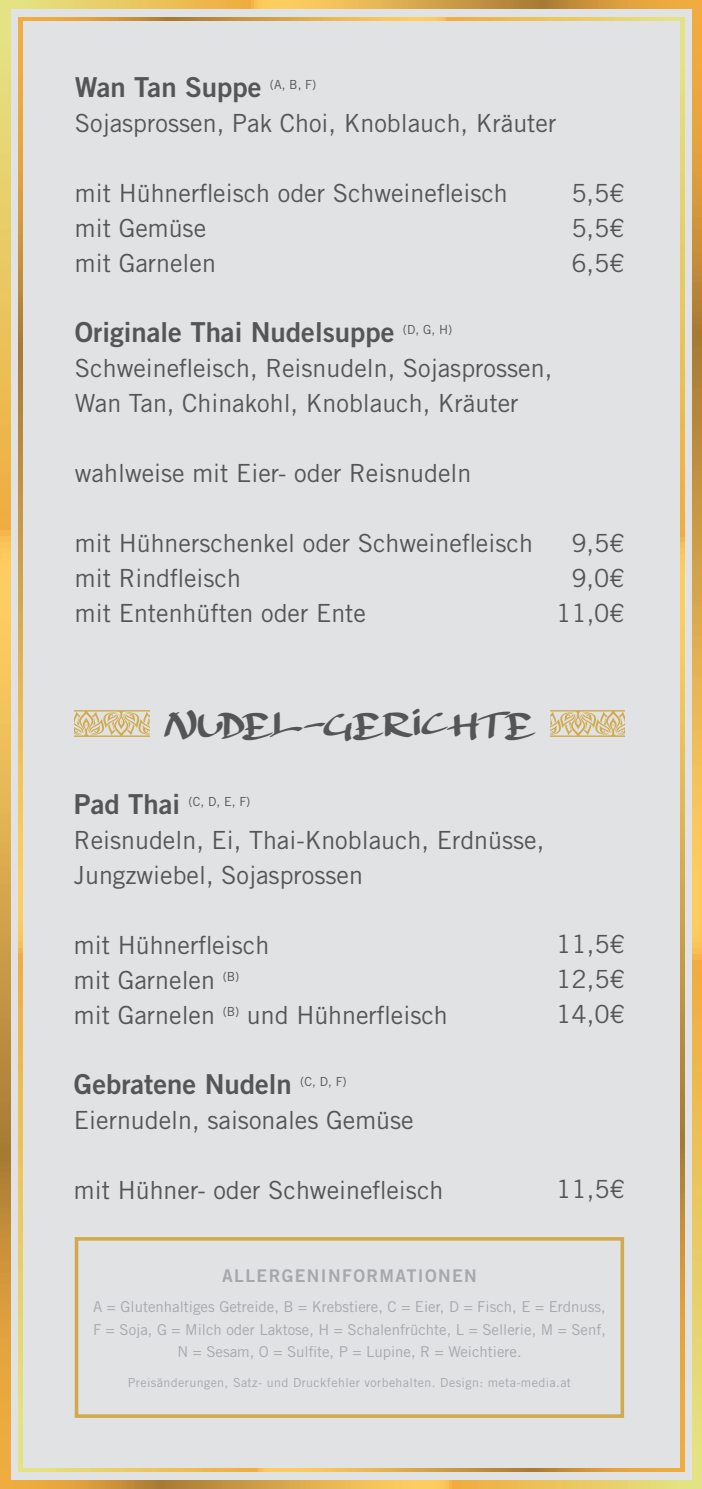
<style>
.page{position:relative;width:702px;height:1489px;background:#fff}
.page>*{position:absolute;margin:0;border:0;box-sizing:border-box;transform-origin:0 0}
.t1{font:27.5px "Trade Gothic LT Std Bd 2";color:#545557}
.t2{font:25px/35px "Trade Gothic LT Std";color:#545557}
.t3{font:17.5px "Trade Gothic LT Std Bd 2";letter-spacing:.08em;color:#a7a8ac}
.t4{font:17.5px "Archaic Asian Inks";letter-spacing:-.13em;color:#545557}
.t5{font:15px/22.5px "Trade Gothic LT Std";color:#a7a8ac;text-align:center}
.t6{font:12.5px "Trade Gothic LT Std";letter-spacing:.03em;color:#a7a8ac}
.t7{font:12.5px "Trade Gothic LT Std";color:#545557}
.s1{font-family:"Trade Gothic LT Std Bd 2";font-size:27.5px}
</style>
<div class="page">
<div style="left:0;top:0;width:702px;height:1488px;background:#e1e2e4"></div>
<svg style="left:692px;top:9px;width:10px;height:1479px;background:#dfb151"></svg>
<svg style="left:19px;top:21px;width:3px;height:1447px;background:#dfb251"></svg>
<svg style="left:0;top:9px;width:10px;height:1471px;background:#dfb151"></svg>
<svg style="left:680px;top:21px;width:4px;height:1447px;background:#dfb251"></svg>
<svg style="left:0;top:0;width:702px;height:9px;background:#dfb251"></svg>
<svg style="left:19px;top:17px;width:665px;height:4px;background:#dfb251"></svg>
<svg style="left:0;top:1480px;width:701px;height:8px;background:#dfb251"></svg>
<svg style="left:19px;top:1468px;width:665px;height:3px;background:#dfb251"></svg>
<svg style="left:75px;top:710px;width:74px;height:27px"></svg>
<svg style="left:550px;top:710px;width:74px;height:27px"></svg>
<div style="left:75px;top:1236px;width:549px;height:181px;border:4px solid #d1aa4c"></div>
<p class="t1" style="left:75px;top:70px;width:243px">Wan Tan Suppe <sup>(A,</sup> <sup>B,</sup> <sup>F)</sup></p>
<p class="t2" style="left:75px;top:105px;width:483px">Sojasprossen, Pak Choi, Knoblauch, Kräuter</p>
<p class="t2" style="left:75px;top:175px;width:434px">mit Hühnerfleisch oder Schweinefleisch mit Gemüse<br>mit Garnelen</p>
<p class="t1" style="left:75px;top:315px;width:379px">Originale Thai Nudelsuppe <sup>(D,</sup> <sup>G,</sup> <sup>H)</sup></p>
<p class="t2" style="left:75px;top:350px;width:479px">Schweinefleisch, Reisnudeln, Sojasprossen,<br>Wan Tan, Chinakohl, Knoblauch, Kräuter</p>
<p class="t2" style="left:571px;top:175px;width:55px;text-align:justify">5,5€ 5,5€ 6,5€</p>
<p class="t2" style="left:75px;top:455px;width:398px">wahlweise mit Eier- oder Reisnudeln</p>
<p class="t2" style="left:75px;top:525px;width:459px">mit Hühnerschenkel oder Schweinefleisch mit Rindfleisch<br>mit Entenhüften oder Ente</p>
<p class="t2" style="left:556px;top:525px;width:70px;text-align:right">9,5€<br>9,0€<br>11,0€</p>
<p class="t4" style="left:164px;top:715px;width:212px">NUDEL-GERI</p>
<p class="t4" style="left:421px;top:715px;width:116px">CHTE</p>
<p class="t7" style="left:74px;top:794px;width:178px"><span class="s1">Pad Thai</span> (C, D, E, F)</p>
<p class="t2" style="left:74px;top:821px;width:472px">Reisnudeln, Ei, Thai-Knoblauch, Erdnüsse,<br>Jungzwiebel, Sojasprossen</p>
<p class="t2" style="left:74px;top:926px;width:375px">mit Hühnerfleisch<br>mit Garnelen <sup>(B)<br></sup>mit Garnelen <sup>(B)</sup> und Hühnerfleisch</p>
<p class="t2" style="left:556px;top:926px;width:70px;text-align:justify">11,5€ 12,5€ 14,0€</p>
<p class="t1" style="left:74px;top:1066px;width:274px">Gebratene Nudeln <sup>(C,</sup> <sup>D,</sup> <sup>F)</sup></p>
<p class="t2" style="left:74px;top:1101px;width:341px">Eiernudeln, saisonales Gemüse</p>
<p class="t2" style="left:74px;top:1171px;width:371px">mit Hühner- oder Schweinefleisch</p>
<p class="t2" style="left:556px;top:1171px;width:70px">11,5€</p>
<p class="t3" style="left:222px;top:1264px;width:256px">ALLERGENINFORMATIONEN</p>
<p class="t5" style="left:93px;top:1295px;width:514px">A = Glutenhaltiges Getreide, B = Krebstiere, C = Eier, D = Fisch, E = Erdnuss,<br>F = Soja, G = Milch oder Laktose, H = Schalenfrüchte, L = Sellerie, M = Senf,<br>N = Sesam, O = Sulfite, P = Lupine, R = Weichtiere.</p>
<p class="t6" style="left:128px;top:1375px;width:444px">Preisänderungen, Satz- und Druckfehler vorbehalten. Design: meta-media.at</p>
</div>
